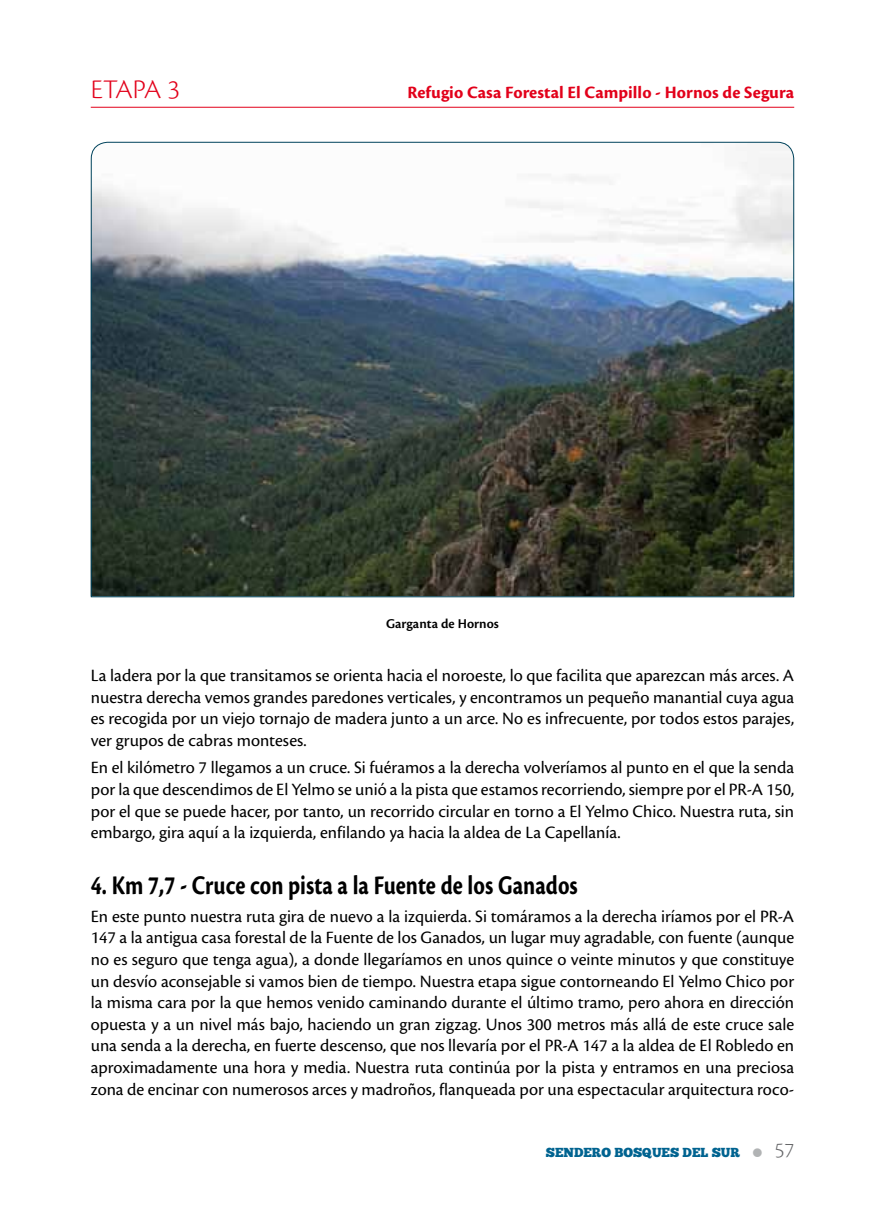
<style>
.page{position:relative;width:885px;height:1225px;background:#fff}
.page>*{position:absolute;margin:0;border:0;box-sizing:border-box;transform-origin:0 0}
.t1{font:700 28px "Cronos Pro";color:#000;scale:.8 1}
.t2{font:300 28px "Cronos Pro";color:#e2001a}
.t3{font:300 22px "Cronos Pro";color:#646567}
.t4{font:18px/21.6px "Cronos Pro";color:#000;text-align:justify}
.t5{font:700 18px "Cronos Pro";color:#e2001a}
.t6{font:600 14px "Cronos Pro";color:#000}
.t7{font:13px "Chunk Five";color:#006390}
</style>
<div class="page">
<hr style="left:91px;top:107px;width:703px;height:1px;background:#e2001a">
<img style="left:90px;top:141px;width:704px;height:457px">
<h1 class="t2" style="left:91px;top:73px;width:90px">ETA PA 3</h1>
<p class="t5" style="left:407px;top:82px;width:388px">Refugio Casa Forestal El Campillo - Hornos de Segura</p>
<p class="t6" style="left:386px;top:615px;width:114px">Garganta de Hornos</p>
<p class="t4" style="left:91px;top:665px;width:705px">La ladera por la que transitamos se orienta hacia el noroeste, lo que facilita que aparezcan más arces. A nuestra derecha vemos grandes paredones verticales, y encontramos un pequeño manantial cuya agua es recogida por un viejo tornajo de madera junto a un arce. No es infrecuente, por todos estos parajes, ver grupos de cabras monteses.</p>
<p class="t4" style="left:91px;top:757px;width:705px">En el kilómetro 7 llegamos a un cruce. Si fuéramos a la derecha volveríamos al punto en el que la senda por la que descendimos de El Yelmo se unió a la pista que estamos recorriendo, siempre por el PR-A 150, por el que se puede hacer, por tanto, un recorrido circular en torno a El Yelmo Chico. Nuestra ruta, sin embargo, gira aquí a la izquierda, enfilando ya hacia la aldea de La Capellanía.</p>
<h1 class="t1" style="left:91px;top:869px;width:610px">4. Km 7,7 - Cruce con pista a la Fuente de los Ganados</h1>
<p class="t4" style="left:91px;top:905px;width:705px">En este punto nuestra ruta gira de nuevo a la izquierda. Si tomáramos a la derecha iríamos por el PR-A 147 a la antigua casa forestal de la Fuente de los Ganados, un lugar muy agradable, con fuente (aunque no es seguro que tenga agua), a donde llegaríamos en unos quince o veinte minutos y que constituye un desvío aconsejable si vamos bien de tiempo. Nuestra etapa sigue contorneando El Yelmo Chico por la misma cara por la que hemos venido caminando durante el último tramo, pero ahora en dirección opuesta y a un nivel más bajo, haciendo un gran zigzag. Unos 300 metros más allá de este cruce sale una senda a la derecha, en fuerte descenso, que nos llevaría por el PR-A 147 a la aldea de El Robledo en aproximadamente una hora y media. Nuestra ruta continúa por la pista y entramos en una preciosa zona de encinar con numerosos arces y madroños, flanqueada por una espectacular arquitectura roco-</p>
<p class="t7" style="left:545px;top:1146px;width:196px">SENDERO BOSQUES DEL SUR</p>
<p class="t3" style="left:774px;top:1137px;width:21px">57</p>
</div>
